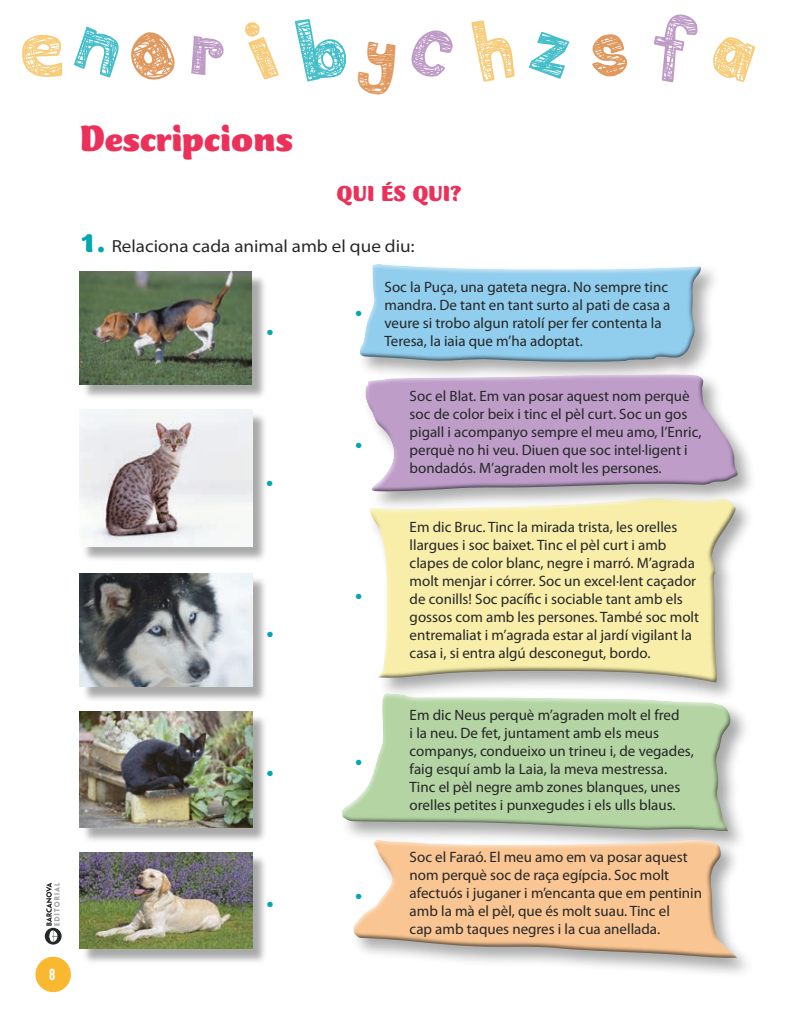
<style>
.page{position:relative;width:798px;height:1028px;background:#fff}
.page>*{position:absolute;margin:0;border:0;box-sizing:border-box;transform-origin:0 0}
.t1{font:900 37.5px "CT Mercurius Std";color:#eb3159}
.t2{font:semi-expanded 25px "Myriad Pro";color:#00a7af}
.t3{font:900 22.5px "CT Mercurius Std";color:#eb3159}
.t4{font:semi-expanded 17.5px "Myriad Pro";color:#252627}
.t5{font:15px/18px "Myriad Pro";color:#252627}
.t6{font:700 15px "Heading Pro";color:#fff}
.s1{font-family:"CT Mercurius Std";font-weight:900;font-stretch:normal;font-size:30px;color:#00a7af}
.s2{font-weight:700;font-size:30px;color:#00a7af}
</style>
<div class="page">
<div style="left:35px;top:956px;width:36px;height:36px;background:#f9b82f;border-radius:50%"></div>
<svg style="left:45px;top:882px;width:17px;height:62px"></svg>
<div style="left:82px;top:273px;width:185px;height:127px;background:#252627;opacity:.4"></div>
<img style="left:80px;top:271px;width:171px;height:113px">
<div style="left:82px;top:411px;width:185px;height:151px;background:#252627;opacity:.4"></div>
<img style="left:80px;top:409px;width:172px;height:138px">
<div style="left:82px;top:575px;width:185px;height:127px;background:#252627;opacity:.4"></div>
<img style="left:80px;top:573px;width:172px;height:113px">
<div style="left:82px;top:713px;width:185px;height:130px;background:#252627;opacity:.4"></div>
<img style="left:80px;top:711px;width:172px;height:116px">
<div style="left:82px;top:854px;width:185px;height:110px;background:#252627;opacity:.4"></div>
<img style="left:80px;top:852px;width:172px;height:96px">
<div style="left:367px;top:494px;width:388px;height:208px;background:#252627;opacity:.4"></div>
<div style="left:368px;top:500px;width:369px;height:183px;background:#252627;opacity:.75"></div>
<div style="left:357px;top:261px;width:363px;height:121px;background:#252627;opacity:.4"></div>
<div style="left:358px;top:261px;width:344px;height:96px;background:#fff"></div>
<div style="left:358px;top:263px;width:344px;height:100px;background:#252627;opacity:.75"></div>
<div style="left:339px;top:690px;width:411px;height:161px;background:#252627;opacity:.4"></div>
<div style="left:341px;top:691px;width:390px;height:128px;background:#fff;opacity:.75"></div>
<div style="left:341px;top:706px;width:391px;height:125px;background:#252627;opacity:.75"></div>
<div style="left:362px;top:371px;width:395px;height:141px;background:#252627;opacity:.4"></div>
<div style="left:365px;top:372px;width:363px;height:120px;background:#fff;opacity:.75"></div>
<div style="left:365px;top:375px;width:374px;height:117px;background:#252627;opacity:.75"></div>
<div style="left:350px;top:837px;width:405px;height:141px;background:#252627;opacity:.4"></div>
<div style="left:353px;top:837px;width:383px;height:120px;background:#fff;opacity:.75"></div>
<div style="left:353px;top:842px;width:383px;height:116px;background:#252627;opacity:.75"></div>
<p class="t6" style="left:49px;top:965px;width:8px">8</p>
<h1 class="t1" style="left:80px;top:118px;width:214px">Descripcions</h1>
<h3 class="t3" style="left:337px;top:182px;width:126px">QUI ÉS QUI?</h3>
<p class="t4" style="left:80px;top:235px;width:336px"><span class="s1">1</span><span class="s2">.</span> Relaciona cada animal amb el que diu:</p>
<h2 class="t2" style="left:266px;top:314px;width:9px">•</h2>
<h2 class="t2" style="left:266px;top:465px;width:9px">•</h2>
<h2 class="t2" style="left:266px;top:616px;width:9px">•</h2>
<h2 class="t2" style="left:266px;top:756px;width:9px">•</h2>
<h2 class="t2" style="left:266px;top:887px;width:9px">•</h2>
<h2 class="t2" style="left:355px;top:296px;width:9px">•</h2>
<h2 class="t2" style="left:355px;top:428px;width:9px">•</h2>
<h2 class="t2" style="left:355px;top:579px;width:9px">•</h2>
<h2 class="t2" style="left:355px;top:745px;width:9px">•</h2>
<h2 class="t2" style="left:355px;top:879px;width:9px">•</h2>
<p class="t5" style="left:384px;top:277px;width:287px">Soc la Puça, una gateta negra. No sempre tinc mandra. De tant en tant surto al pati de casa a veure si trobo algun ratolí per fer contenta la Teresa, la iaia que m’ha adoptat.</p>
<p class="t5" style="left:409px;top:387px;width:293px">Soc el Blat. Em van posar aquest nom perquè soc de color beix i tinc el pèl curt. Soc un gos pigall i acompanyo sempre el meu amo, l’Enric, perquè no hi veu. Diuen que soc intel·ligent i bondadós. M’agraden molt les persones.</p>
<p class="t5" style="left:409px;top:517px;width:291px">Em dic Bruc. Tinc la mirada trista, les orelles llargues i soc baixet. Tinc el pèl curt i amb clapes de color blanc, negre i marró. M’agrada molt menjar i córrer. Soc un excel·lent caçador de conills! Soc pacífic i sociable tant amb els gossos com amb les persones. També soc molt entremaliat i m’agrada estar al jardí vigilant la casa i, si entra algú desconegut, bordo.</p>
<p class="t5" style="left:409px;top:705px;width:285px">Em dic Neus perquè m’agraden molt el fred<br>i la neu. De fet, juntament amb els meus companys, condueixo un trineu i, de vegades, faig esquí amb la Laia, la meva mestressa.<br>Tinc el pèl negre amb zones blanques, unes orelles petites i punxegudes i els ulls blaus.</p>
<p class="t5" style="left:409px;top:847px;width:294px">Soc el Faraó. El meu amo em va posar aquest nom perquè soc de raça egípcia. Soc molt afectuós i juganer i m’encanta que em pentinin amb la mà el pèl, que és molt suau. Tinc el<br>cap amb taques negres i la cua anellada.</p>
</div>
